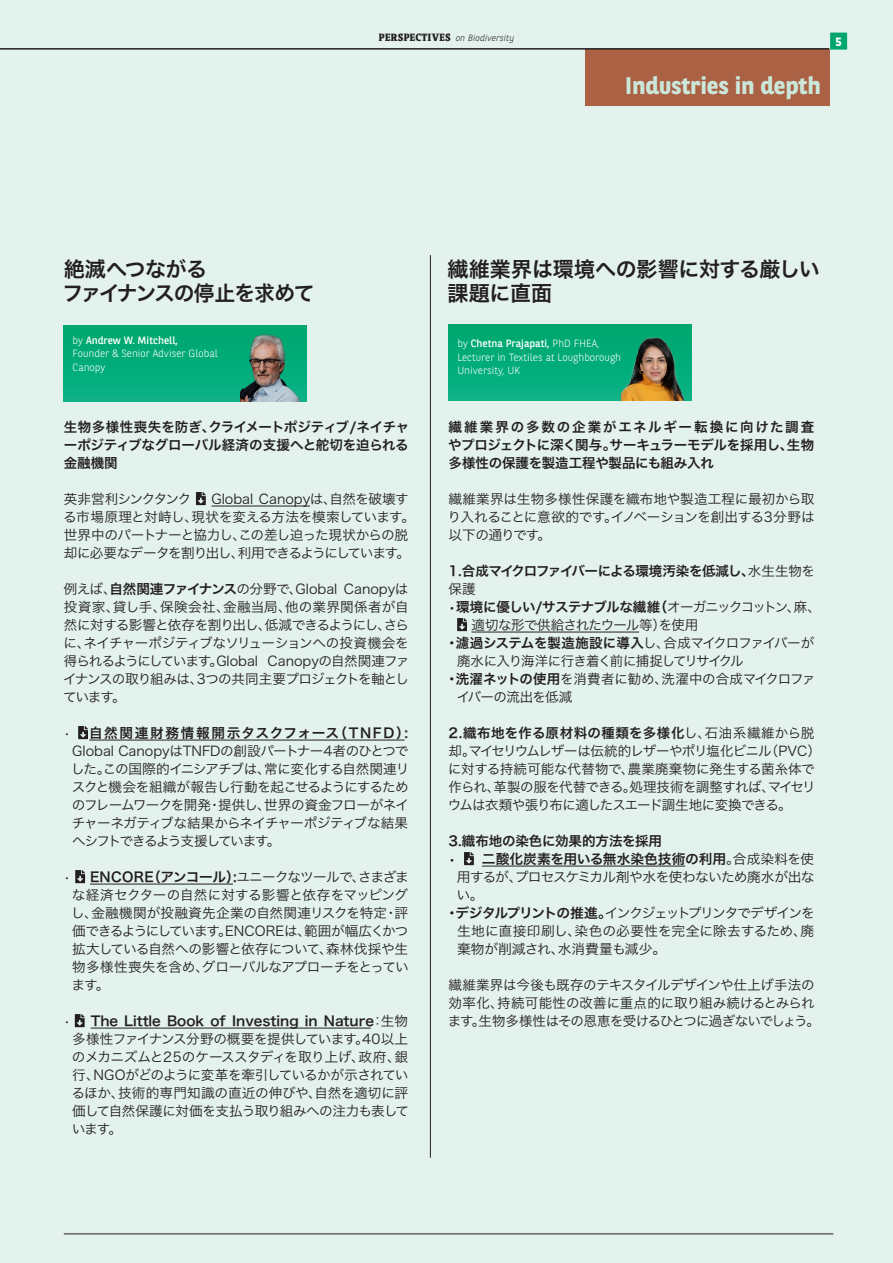
<style>
.page{position:relative;width:893px;height:1263px;background:#e3f2ec}
.page>*{position:absolute;margin:0;border:0;box-sizing:border-box;transform-origin:0 0}
.KOP_SACKERS{font:700 24px "BNPP Sans";letter-spacing:-.005em;color:#cbe7da}
.KOP_CHRONICLE{font:21px/24px "Hira Kaku Pro W6";letter-spacing:-.025em;color:#231f20}
.KOP_CHRONICLE-2{font:21px "Hira Kaku Pro W6";letter-spacing:-.065em;color:#231f20}
.KOP_SACKERS-2{font:13.5px/18px "Hira Kaku Pro W3";letter-spacing:-.035em;color:#231f20;text-align:justify}
.KOP_SACKERS-3{font:13.5px/18px "Hira Kaku Pro W6";letter-spacing:-.02em;color:#231f20;text-align:justify}
.KOP_SACKERS-4{font:13.5px/18px "Hira Kaku Pro W3";letter-spacing:-.07em;color:#231f20}
.KOP_SACKERS-5{font:13.5px/18px "Hira Kaku Pro W6";letter-spacing:-.045em;color:#231f20}
.KOP_SACKERS-6{font:13.5px "Hira Kaku Pro W3";letter-spacing:-.1em;color:#231f20}
.t1{font:700 12px "BNPP Sans";color:#fff}
.t2{font:300 10.5px/13.5px "BNPP Sans";color:#fff}
.t3{font:10.5px "BNPP Sans";color:#fff}
.KOP_CHRONICLE-3{font:italic 300 9px "BNPP Sans";letter-spacing:.01em;color:#231f20}
.s1{font-family:"BNPP Serif";font-weight:800;font-style:normal;font-size:10.5px}
.s2{font-weight:300}
.s3{font-weight:400}
.s4{font-family:"Hira Kaku Pro W6"}
.s5{font-family:"Hira Kaku Pro W3"}
</style>
<div class="page">
<div style="left:831px;top:33px;width:15px;height:16px;background:#00a66e"></div>
<div style="left:830px;top:33px;width:17px;height:17px;border:2px solid #00a66e"></div>
<div style="left:585px;top:49px;width:245px;height:56px;background:#aa6144"></div>
<hr style="left:0;top:48px;width:829px;height:2px;background:#231f20">
<hr style="left:64px;top:1233px;width:769px;height:1px;background:#231f20">
<div style="left:449px;top:325px;width:243px;height:76px;background:#00ac79"></div>
<hr style="left:430px;top:255px;width:1px;height:903px;background:#231f20">
<hr style="left:471px;top:632px;width:168px;height:1px;background:#231f20">
<hr style="left:482px;top:866px;width:203px;height:1px;background:#231f20">
<svg style="left:457px;top:618px;width:10px;height:13px"></svg>
<svg style="left:464px;top:852px;width:10px;height:13px"></svg>
<div style="left:64px;top:326px;width:243px;height:75px;background:#00ac79"></div>
<hr style="left:211px;top:506px;width:99px;height:1px;background:#231f20">
<hr style="left:89px;top:740px;width:316px;height:1px;background:#231f20">
<hr style="left:90px;top:884px;width:143px;height:1px;background:#231f20">
<hr style="left:91px;top:1028px;width:280px;height:1px;background:#231f20">
<svg style="left:196px;top:492px;width:10px;height:13px"></svg>
<svg style="left:78px;top:726px;width:10px;height:13px"></svg>
<svg style="left:75px;top:870px;width:10px;height:13px"></svg>
<svg style="left:75px;top:1014px;width:10px;height:13px"></svg>
<img style="left:240px;top:333px;width:59px;height:68px">
<img style="left:621px;top:337px;width:63px;height:64px">
<p class="KOP_CHRONICLE-3" style="left:379px;top:32px;width:137px"><span class="s1">PERSPECTIVES</span> on Biodiversity</p>
<p class="KOP_SACKERS" style="left:625px;top:69px;width:197px">Industries in depth</p>
<p class="t1" style="left:835px;top:33px;width:8px">5</p>
<p class="KOP_CHRONICLE" style="left:64px;top:257px;width:145px">絶滅へつながる</p>
<p class="KOP_CHRONICLE-2" style="left:63px;top:274px;width:253px">ファイナンスの停止を求めて</p>
<p class="t3" style="left:73px;top:333px;width:107px"><span class="s2">by</span> Andrew W. Mitchell,</p>
<p class="t2" style="left:73px;top:346px;width:147px">Founder &amp; Senior Adviser Global<br>Canopy</p>
<p class="t2" style="left:457px;top:336px;width:165px">by <span class="s3">Chetna Prajapati,</span> PhD FHEA,<br>Lecturer in Textiles at Loughborough<br>University, UK</p>
<p class="KOP_CHRONICLE" style="left:448px;top:257px;width:374px">繊維業界は環境への影響に対する厳しい課題に直面</p>
<p class="KOP_SACKERS-3" style="left:64px;top:417px;width:347px">生物多様性喪失を防ぎ、クライメートポジティブ/ネイチャーポジティブなグローバル経済の支援へと舵切を迫られる金融機関</p>
<p class="KOP_SACKERS-6" style="left:64px;top:487px;width:129px">英非営利シンクタンク</p>
<p class="KOP_SACKERS-2" style="left:63px;top:489px;width:353px;text-align:left;text-indent:148px">Global Canopyは、自然を破壊する市場原理と対峙し、現状を変える方法を模索しています。世界中のパートナーと協力し、この差し迫った現状からの脱却に必要なデータを割り出し、利用できるようにしています。</p>
<p class="KOP_SACKERS-2" style="left:63px;top:579px;width:348px">例えば、<span class="s4">自然関連ファイナンス</span>の分野で、Global Canopyは投資家、貸し手、保険会社、金融当局、他の業界関係者が自然に対する影響と依存を割り出し、低減できるようにし、さらに、ネイチャーポジティブなソリューションへの投資機会を得られるようにしています。Global Canopyの自然関連ファイナンスの取り組みは、3つの共同主要プロジェクトを軸としています。</p>
<p class="KOP_SACKERS-2" style="left:71px;top:723px;width:340px;text-indent:-7px">• <span class="s4">自然関連財務情報開示タスクフォース（TNFD）:<br></span>Global CanopyはTNFDの創設パートナー4者のひとつでした。この国際的イニシアチブは、常に変化する自然関連リスクと機会を組織が報告し行動を起こせるようにするためのフレームワークを開発・提供し、世界の資金フローがネイチャーネガティブな結果からネイチャーポジティブな結果へシフトできるよう支援しています。</p>
<p class="KOP_SACKERS-2" style="left:71px;top:867px;width:339px;text-indent:-7px">• <span class="s4">ENCORE（アンコール）:</span>ユニークなツールで、さまざまな経済セクターの自然に対する影響と依存をマッピングし、金融機関が投融資先企業の自然関連リスクを特定・評価できるようにしています。ENCOREは、範囲が幅広くかつ拡大している自然への影響と依存について、森林伐採や生物多様性喪失を含め、グローバルなアプローチをとっています。</p>
<p class="KOP_SACKERS-2" style="left:72px;top:1011px;width:339px;text-indent:-8px">• <span class="s4">The Little Book of Investing in Nature</span>：生物多様性ファイナンス分野の概要を提供しています。40以上のメカニズムと25のケーススタディを取り上げ、政府、銀行、NGOがどのように変革を牽引しているかが示されているほか、技術的専門知識の直近の伸びや、自然を適切に評価して自然保護に対価を支払う取り組みへの注力も表しています。</p>
<p class="KOP_SACKERS-3" style="left:448px;top:417px;width:367px">繊維業界の多数の企業がエネルギー転換に向けた調査やプロジェクトに深く関与。サーキュラーモデルを採用し、生物多様性の保護を製造工程や製品にも組み入れ</p>
<p class="KOP_SACKERS-2" style="left:448px;top:489px;width:369px">繊維業界は生物多様性保護を織布地や製造工程に最初から取り入れることに意欲的です。イノベーションを創出する3分野は以下の通りです。</p>
<p class="KOP_SACKERS-5" style="left:449px;top:561px;width:368px">1.合成マイクロファイバーによる環境汚染を低減し、<span class="s5">水生生物を保護</span></p>
<p class="KOP_SACKERS-2" style="left:471px;top:597px;width:351px;text-indent:-23px"><span class="s4">•環境に優しい/サステナブルな繊維（</span>オーガニックコットン、麻、適切な形で供給されたウール等）を使用</p>
<p class="KOP_SACKERS-4" style="left:457px;top:633px;width:359px;text-indent:-12px"><span class="s4">・濾過システムを製造施設に導入</span>し、合成マイクロファイバーが廃水に入り海洋に行き着く前に捕捉してリサイクル</p>
<p class="KOP_SACKERS-2" style="left:457px;top:669px;width:360px;text-indent:-11px"><span class="s4">・洗濯ネットの使用</span>を消費者に勧め、洗濯中の合成マイクロファイバーの流出を低減</p>
<p class="KOP_SACKERS-2" style="left:448px;top:723px;width:375px;text-align:left"><span class="s4">2.織布地を作る原材料の種類を多様化</span>し、石油系繊維から脱却。マイセリウムレザーは伝統的レザーやポリ塩化ビニル（PVC）に対する持続可能な代替物で、農業廃棄物に発生する菌糸体で作られ、革製の服を代替できる。処理技術を調整すれば、マイセリウムは衣類や張り布に適したスエード調生地に変換できる。</p>
<p class="KOP_SACKERS-3" style="left:449px;top:831px;width:215px">3.織布地の染色に効果的方法を採用</p>
<p class="KOP_SACKERS-2" style="left:457px;top:849px;width:360px;text-indent:-8px"><span class="s4">• 二酸化炭素を用いる無水染色技術の利用</span>。合成染料を使用するが、プロセスケミカル剤や水を使わないため廃水が出ない。</p>
<p class="KOP_SACKERS-2" style="left:457px;top:903px;width:359px;text-indent:-12px"><span class="s4">・デジタルプリントの推進。</span>インクジェットプリンタでデザインを生地に直接印刷し、染色の必要性を完全に除去するため、廃棄物が削減され、水消費量も減少。</p>
<p class="KOP_SACKERS-2" style="left:448px;top:975px;width:374px;text-align:left">繊維業界は今後も既存のテキスタイルデザインや仕上げ手法の効率化、持続可能性の改善に重点的に取り組み続けるとみられます。生物多様性はその恩恵を受けるひとつに過ぎないでしょう。</p>
</div>
